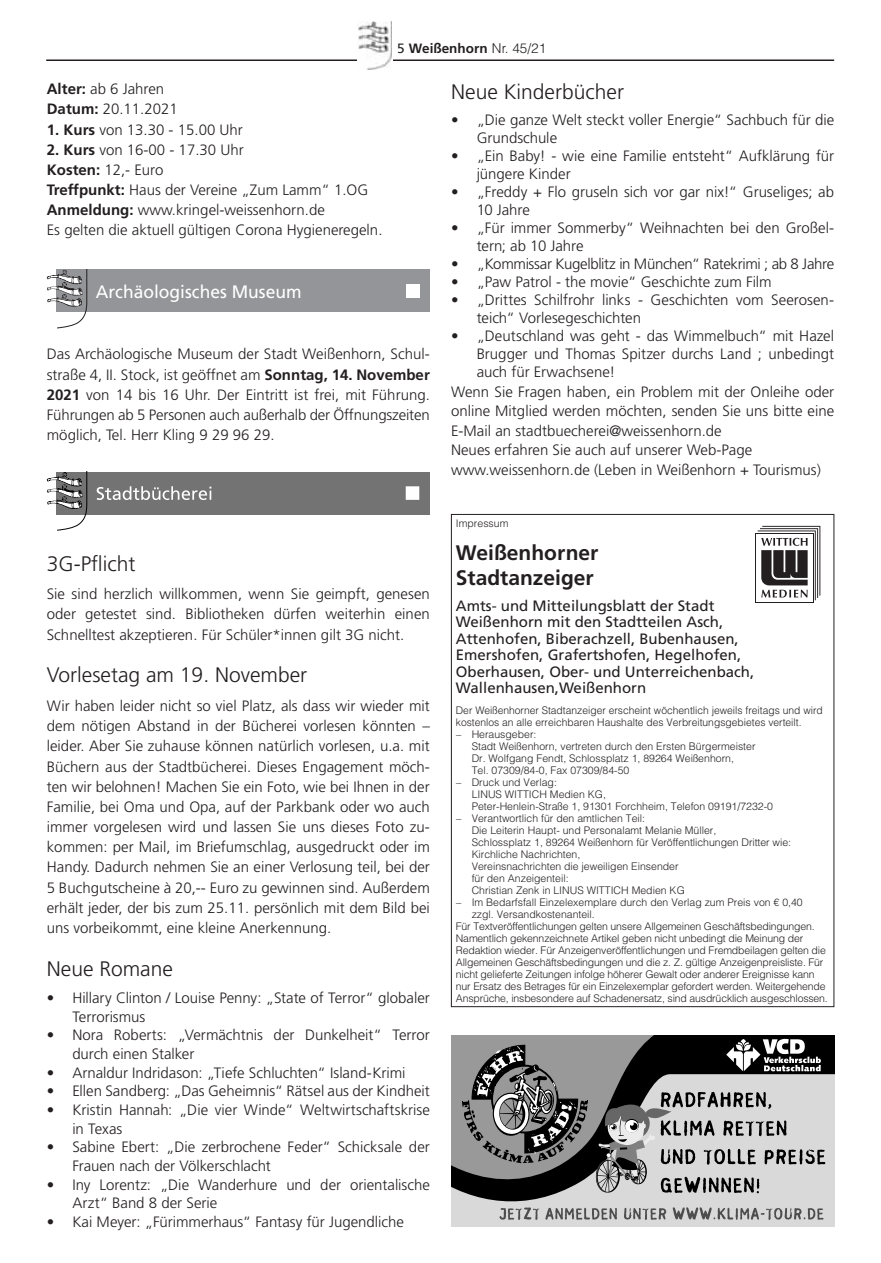
<style>
.page{position:relative;width:881px;height:1263px;background:#fff}
.page>*{position:absolute;margin:0;border:0;box-sizing:border-box;transform-origin:0 0}
.t1{font:21px "Frutiger LT Light 5";color:#231f20}
.t2{font:21px/25.2px "Frutiger LT Bold 5";color:#231f20}
.t3{font:18px "Frutiger LT";color:#fff}
.t4{font:15px/20.1px "Frutiger LT Light 5";color:#231f20}
.t5{font:15px/16.5px "Frutiger LT";color:#231f20}
.t6{font:15px "Frutiger LT Light 5";letter-spacing:-.02em;color:#231f20}
.t7{font:13.5px "Frutiger LT Bold 5";color:#231f20}
.t8{font:300 10.5px/12px "Helvetica LT";color:#231f20}
.s1{font-family:"Frutiger LT"}
.s2{font-family:"Helvetica LT";font-weight:300}
.s3{font-family:"Frutiger LT Bold 5"}
</style>
<div class="page">
<hr style="left:46px;top:59px;width:787px;height:2px;background:#231f20">
<svg style="left:366px;top:22px;width:26px;height:48px"></svg>
<img style="left:357px;top:22px;width:34px;height:47px">
<div style="left:57px;top:270px;width:372px;height:42px;background:#939598"></div>
<svg style="left:47px;top:270px;width:40px;height:58px"></svg>
<div style="left:405px;top:284px;width:14px;height:14px;background:#fff"></div>
<div style="left:57px;top:472px;width:372px;height:43px;background:#737373"></div>
<svg style="left:47px;top:472px;width:40px;height:58px"></svg>
<svg style="left:97px;top:486px;width:322px;height:14px"></svg>
<svg style="left:755px;top:533px;width:2px;height:69px"></svg>
<div style="left:756px;top:534px;width:56px;height:67px;background:#fff"></div>
<svg style="left:757px;top:526px;width:63px;height:74px"></svg>
<svg style="left:451px;top:1035px;width:382px;height:39px;background:#424242"></svg>
<svg style="left:451px;top:1074px;width:382px;height:153px;background:#a2a2a2"></svg>
<svg style="left:461px;top:1045px;width:127px;height:118px;background:#767676"></svg>
<svg style="left:726px;top:1039px;width:94px;height:32px"></svg>
<svg style="left:499px;top:1207px;width:324px;height:13px;background:#a8a8a8"></svg>
<svg style="left:595px;top:1092px;width:229px;height:101px;background:#a5a5a5"></svg>
<p class="t7" style="left:397px;top:40px;width:150px"><span class="s1">5</span> Weißenhorn <span class="s2">Nr. 45/21</span></p>
<h1 class="t1" style="left:451px;top:79px;width:174px">Neue Kinderbücher</h1>
<p class="t4" style="left:476px;top:111px;width:359px;line-height:18px;text-indent:-26px">• „Die ganze Welt steckt voller Energie“ Sachbuch für die<br>Grundschule</p>
<p class="t4" style="left:476px;top:147px;width:359px;line-height:18px;text-indent:-26px">• „Ein Baby! - wie eine Familie entsteht“ Aufklärung für jüngere Kinder</p>
<p class="t4" style="left:476px;top:183px;width:359px;line-height:18px;text-indent:-26px">• „Freddy + Flo gruseln sich vor gar nix!“ Gruseliges; ab<br>10 Jahre</p>
<p class="t4" style="left:476px;top:219px;width:359px;line-height:18px;text-indent:-26px">• „Für immer Sommerby“ Weihnachten bei den Großel&shy;tern; ab 10 Jahre</p>
<p class="t6" style="left:451px;top:255px;width:384px">• „Kommissar Kugelblitz in München“ Ratekrimi ; ab 8 Jahre</p>
<p class="t4" style="left:451px;top:272px;width:322px">• „Paw Patrol - the movie“ Geschichte zum Film</p>
<p class="t4" style="left:476px;top:291px;width:359px;line-height:18px;text-indent:-26px">• „Drittes Schilfrohr links - Geschichten vom Seerosen&shy;teich“ Vorlesegeschichten</p>
<p class="t4" style="left:476px;top:327px;width:359px;line-height:18px;text-align:justify;text-indent:-26px">• „Deutschland was geht - das Wimmelbuch“ mit Hazel Brugger und Thomas Spitzer durchs Land ; unbedingt auch für Erwachsene!</p>
<p class="t4" style="left:451px;top:382px;width:384px;line-height:19.5px">Wenn Sie Fragen haben, ein Problem mit der Onleihe oder online Mitglied werden möchten, senden Sie uns bitte eine E-Mail an stadtbuecherei@weissenhorn. de<br>Neues erfahren Sie auch auf unserer Web-Page www.weissenhorn. de (Leben in Weißenhorn + Tourismus)</p>
<p class="t4" style="left:47px;top:79px;width:132px"><span class="s3">Alter:</span> ab 6 Jahren<br><span class="s3">Datum:</span> 20. 11.2021</p>
<p class="t4" style="left:47px;top:119px;width:197px"><span class="s3">1. Kurs</span> von 13.30 - 15.00 Uhr</p>
<p class="t4" style="left:47px;top:140px;width:334px"><span class="s3">2. Kurs</span> von 16-00 - 17.30 Uhr<br><span class="s3">Kosten:</span> 12,- Euro<br><span class="s3">Treffpunkt:</span> Haus der Vereine „Zum Lamm“ 1. OG <span class="s3">Anmeldung:</span> www. kringel-weissenhorn. de<br>Es gelten die aktuell gültigen Corona Hygieneregeln.</p>
<p class="t3" style="left:96px;top:281px;width:207px">Archäologisches Museum</p>
<p class="t4" style="left:47px;top:344px;width:384px">Das Archäologische Museum der Stadt Weißenhorn, Schul&shy;straße 4, II. Stock, ist geöffnet am <span class="s3">Sonntag, 14. November 2021</span> von 14 bis 16 Uhr. Der Eintritt ist frei, mit Führung.<br>Führungen ab 5 Personen auch außerhalb der Öffnungszeiten möglich, Tel. Herr Kling 9 29 96 29.</p>
<h1 class="t1" style="left:47px;top:551px;width:90px">3G-Pflicht</h1>
<p class="t4" style="left:47px;top:584px;width:384px;text-align:justify">Sie sind herzlich willkommen, wenn Sie geimpft, genesen oder getestet sind. Bibliotheken dürfen weiterhin einen Schnelltest akzeptieren. Für Schüler*innen gilt 3G nicht.</p>
<h1 class="t1" style="left:47px;top:663px;width:262px">Vorlesetag am 19. November</h1>
<p class="t4" style="left:47px;top:696px;width:384px;text-align:justify">Wir haben leider nicht so viel Platz, als dass wir wieder mit dem nötigen Abstand in der Bücherei vorlesen könnten – leider. Aber Sie zuhause können natürlich vorlesen, u.a. mit Büchern aus der Stadtbücherei. Dieses Engagement möch&shy;ten wir belohnen! Machen Sie ein Foto, wie bei Ihnen in der Familie, bei Oma und Opa, auf der Parkbank oder wo auch immer vorgelesen wird und lassen Sie uns dieses Foto zu&shy;kommen: per Mail, im Briefumschlag, ausgedruckt oder im Handy. Dadurch nehmen Sie an einer Verlosung teil, bei der 5 Buchgutscheine à 20,-- Euro zu gewinnen sind. Außerdem erhält jeder, der bis zum 25. 11. persönlich mit dem Bild bei uns vorbeikommt, eine kleine Anerkennung.</p>
<h1 class="t1" style="left:47px;top:956px;width:128px">Neue Romane</h1>
<p class="t4" style="left:72px;top:989px;width:359px;line-height:18.6px;text-indent:-26px">• Hillary Clinton / Louise Penny: „State of Terror“ globaler<br>Terrorismus</p>
<p class="t4" style="left:72px;top:1026px;width:359px;line-height:18.6px;text-indent:-26px">• Nora Roberts: „Vermächtnis der Dunkelheit“ Terror durch einen Stalker</p>
<p class="t4" style="left:47px;top:1062px;width:360px">• Arnaldur Indridason: „Tiefe Schluchten“ Island-Krimi</p>
<p class="t4" style="left:47px;top:1081px;width:384px">• Ellen Sandberg: „Das Geheimnis“ Rätsel aus der Kindheit</p>
<p class="t4" style="left:72px;top:1100px;width:359px;line-height:18.6px;text-indent:-26px">• Kristin Hannah: „Die vier Winde“ Weltwirtschaftskrise in Texas</p>
<p class="t4" style="left:72px;top:1138px;width:359px;line-height:18.6px;text-indent:-26px">• Sabine Ebert: „Die zerbrochene Feder“ Schicksale der<br>Frauen nach der Völkerschlacht</p>
<p class="t4" style="left:72px;top:1175px;width:359px;line-height:18.6px;text-indent:-26px">• Iny Lorentz: „Die Wanderhure und der orientalische<br>Arzt“ Band 8 der Serie</p>
<p class="t4" style="left:47px;top:1212px;width:358px">• Kai Meyer: „Fürimmerhaus“ Fantasy für Jugendliche</p>
<p class="t8" style="left:455px;top:517px;width:54px">Impressum</p>
<h1 class="t2" style="left:455px;top:540px;width:144px">Weißenhorner<br>Stadtanzeiger</h1>
<p class="t5" style="left:455px;top:597px;width:300px">Amts- und Mitteilungsblatt der Stadt Weißenhorn mit den Stadtteilen Asch, Attenhofen, Biberachzell, Bubenhausen, Emershofen, Grafertshofen, Hegelhofen, Oberhausen, Ober- und Unterreichenbach, Wallenhausen,Weißenhorn</p>
<p class="t8" style="left:455px;top:704px;width:368px">Der Weißenhorner Stadtanzeiger erscheint wöchentlich jeweils freitags und wird kostenlos an alle erreichbaren Haushalte des Verbreitungsgebietes verteilt.</p>
<p class="t8" style="left:471px;top:728px;width:285px;text-indent:-16px">– Herausgeber:<br>Stadt Weißenhorn, vertreten durch den Ersten Bürgermeister Dr. Wolfgang Fendt, Schlossplatz 1, 89264 Weißenhorn,<br>Tel. 07309/84-0, Fax 07309/84-50</p>
<p class="t8" style="left:471px;top:776px;width:303px;text-indent:-16px">– Druck und Verlag:<br>LINUS WITTICH Medien KG,<br>Peter-Henlein-Straße 1, 91301 Forchheim, Telefon 09191/7232-0</p>
<p class="t8" style="left:471px;top:812px;width:321px;text-indent:-16px">– Verantwortlich für den amtlichen Teil:<br>Die Leiterin Haupt- und Personalamt Melanie Müller,<br>Schlossplatz 1, 89264 Weißenhorn für Veröffentlichungen Dritter wie:<br>Kirchliche Nachrichten,<br>Vereinsnachrichten die jeweiligen Einsender<br>für den Anzeigenteil:<br>Christian Zenk in LINUS WITTICH Medien KG</p>
<p class="t8" style="left:456px;top:896px;width:348px">– Im Bedarfsfall Einzelexemplare durch den Verlag zum Preis von € 0,40</p>
<p class="t8" style="left:471px;top:908px;width:125px">zzgl. Versandkostenanteil.</p>
<p class="t8" style="left:455px;top:920px;width:360px">Für Textveröffentlichungen gelten unsere Allgemeinen Geschäftsbedingungen.</p>
<p class="t8" style="left:455px;top:932px;width:349px">Namentlich gekennzeichnete Artikel geben nicht unbedingt die Meinung der</p>
<p class="t8" style="left:455px;top:944px;width:371px">Redaktion wieder. Für Anzeigenveröffentlichungen und Fremdbeilagen gelten die</p>
<p class="t8" style="left:455px;top:956px;width:369px">Allgemeinen Geschäftsbedingungen und die z. Z. gültige Anzeigenpreisliste. Für</p>
<p class="t8" style="left:455px;top:968px;width:360px">nicht gelieferte Zeitungen infolge höherer Gewalt oder anderer Ereignisse kann</p>
<p class="t8" style="left:455px;top:980px;width:371px">nur Ersatz des Betrages für ein Einzelexemplar gefordert werden. Weitergehende</p>
<p class="t8" style="left:455px;top:992px;width:373px">Ansprüche, insbesondere auf Schadenersatz, sind ausdrücklich ausgeschlossen.</p>
</div>
